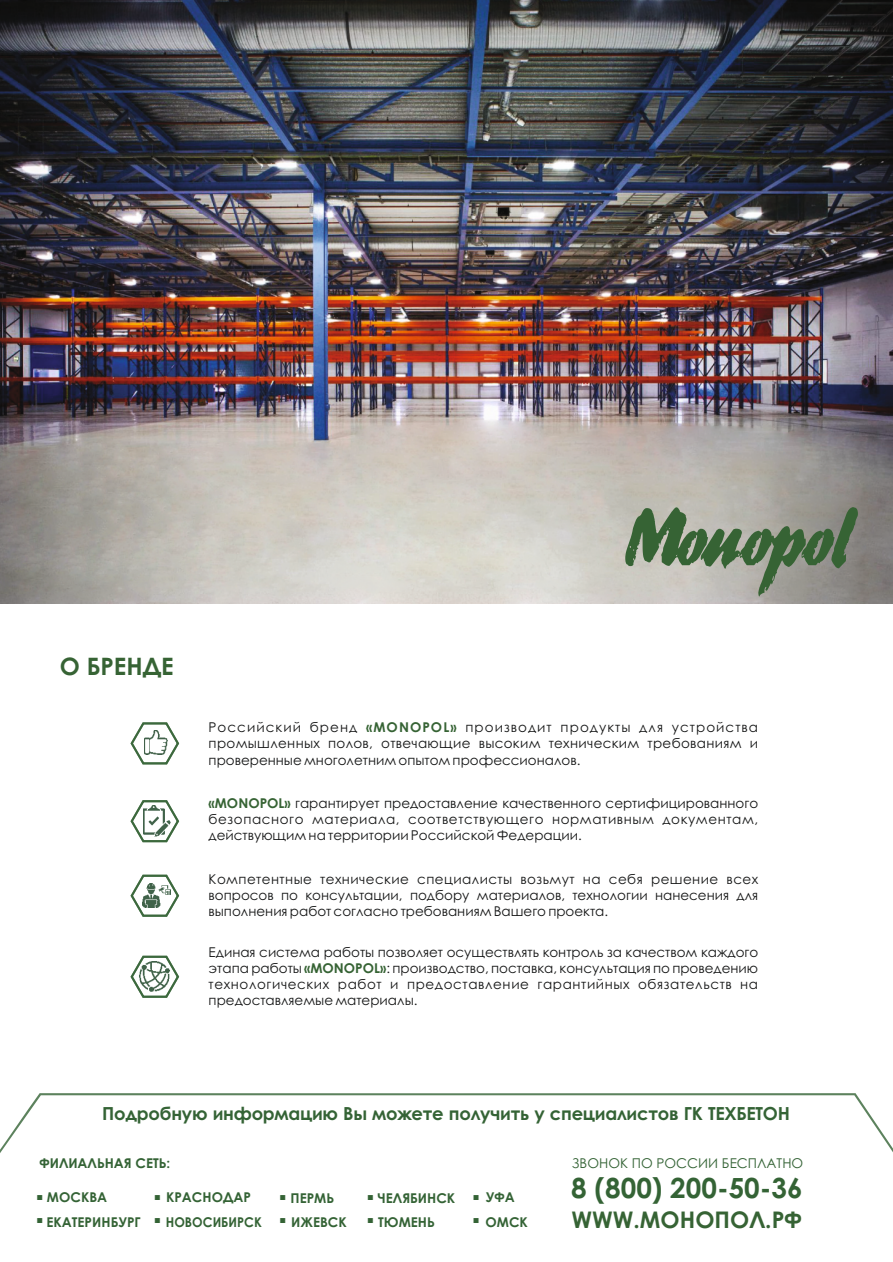
<style>
.page{position:relative;width:893px;height:1262px;background:#fff}
.page>*{position:absolute;margin:0;border:0;box-sizing:border-box;transform-origin:0 0}
.t1{font:700 36px "Arial";color:#346335}
.t2{font:700 27.75px "Century Gothic";color:#346335}
.t3{font:700 24px "Century Gothic";color:#366334}
.t4{font:700 22.95px "Century Gothic";color:#366334}
.t5{font:700 18px "Century Gothic";letter-spacing:-.015em;color:#346335}
.t6{font:13.5px/16px "Century Gothic";color:#151616;text-align:justify}
.t7{font:700 13.5px "Century Gothic";color:#346335}
.t8{font:13.5px "Century Gothic";color:#346335}
.t9{font:700 13.5px "Century Gothic";color:#346335;scale:.93 1}
.s1{font-weight:700;color:#366334}
</style>
<div class="page">
<svg style="left:0;top:1093px;width:893px;height:60px"></svg>
<svg style="left:130px;top:800px;width:49px;height:42px"></svg>
<svg style="left:130px;top:874px;width:49px;height:42px"></svg>
<svg style="left:130px;top:955px;width:49px;height:42px"></svg>
<img style="left:136px;top:961px;width:36px;height:31px">
<img style="left:143px;top:883px;width:28px;height:24px">
<svg style="left:130px;top:722px;width:49px;height:42px"></svg>
<img style="left:144px;top:730px;width:24px;height:24px">
<img style="left:143px;top:806px;width:28px;height:30px">
<img style="left:0;top:0;width:893px;height:603px">
<svg style="left:625px;top:507px;width:232px;height:89px;background:#879480"></svg>
<h3 class="t3" style="left:60px;top:657px;width:115px">О БРЕНДЕ</h3>
<p class="t6" style="left:208px;top:720px;width:551px">Российский бренд <span class="s1">«MONOPOL»</span> производит продукты для устройства промышленных полов, отвечающие высоким техническим требованиям и проверенные многолетним опытом профессионалов.</p>
<p class="t6" style="left:209px;top:796px;width:551px"><span class="s1">«MONOPOL»</span> гарантирует предоставление качественного сертифицированного безопасного материала, соответствующего нормативным документам, действующим на территории Российской Федерации.</p>
<p class="t6" style="left:208px;top:872px;width:551px">Компетентные технические специалисты возьмут на себя решение всех вопросов по консультации, подбору материалов, технологии нанесения для выполнения работ согласно требованиям Вашего проекта.</p>
<p class="t6" style="left:208px;top:945px;width:551px">Единая система работы позволяет осуществлять контроль за качеством каждого этапа работы <span class="s1">«MONOPOL»</span>: производство, поставка, консультация по проведению технологических работ и предоставление гарантийных обязательств на предоставляемые материалы.</p>
<h3 class="t5" style="left:102px;top:1106px;width:689px">Подробную информацию Вы можете получить у специалистов ГК ТЕХБЕТОН</h3>
<p class="t7" style="left:40px;top:1158px;width:132px">ФИЛИАЛЬНАЯ СЕТЬ:</p>
<p class="t8" style="left:571px;top:1158px;width:233px">ЗВОНОК ПО РОССИИ БЕСПЛАТНО</p>
<p class="t7" style="left:290px;top:1192px;width:45px">ПЕРМЬ</p>
<p class="t7" style="left:377px;top:1192px;width:79px">ЧЕЛЯБИНСК</p>
<h2 class="t2" style="left:571px;top:1177px;width:233px">8 (800) 200-50-36</h2>
<p class="t7" style="left:166px;top:1192px;width:86px">КРАСНОДАР</p>
<p class="t7" style="left:47px;top:1192px;width:62px">МОСКВА</p>
<p class="t7" style="left:486px;top:1192px;width:30px">УФА</p>
<p class="t7" style="left:47px;top:1216px;width:96px">ЕКАТЕРИНБУРГ</p>
<p class="t9" style="left:166px;top:1216px;width:105px">НОВОСИБИРСК</p>
<h1 class="t1" style="left:35px;top:1173px;width:12px">.</h1>
<h1 class="t1" style="left:35px;top:1197px;width:12px">.</h1>
<h1 class="t1" style="left:152px;top:1173px;width:12px">.</h1>
<h1 class="t1" style="left:152px;top:1197px;width:12px">.</h1>
<h1 class="t1" style="left:278px;top:1173px;width:12px">.</h1>
<h1 class="t1" style="left:278px;top:1197px;width:12px">.</h1>
<h1 class="t1" style="left:365px;top:1173px;width:12px">.</h1>
<h1 class="t1" style="left:365px;top:1197px;width:12px">.</h1>
<h1 class="t1" style="left:471px;top:1173px;width:12px">.</h1>
<h1 class="t1" style="left:471px;top:1197px;width:12px">.</h1>
<p class="t7" style="left:291px;top:1216px;width:57px">ИЖЕВСК</p>
<p class="t7" style="left:485px;top:1216px;width:44px">ОМСК</p>
<h3 class="t4" style="left:571px;top:1210px;width:232px">WWW.МОНОПОЛ.РФ</h3>
<p class="t7" style="left:378px;top:1216px;width:58px">ТЮМЕНЬ</p>
</div>
